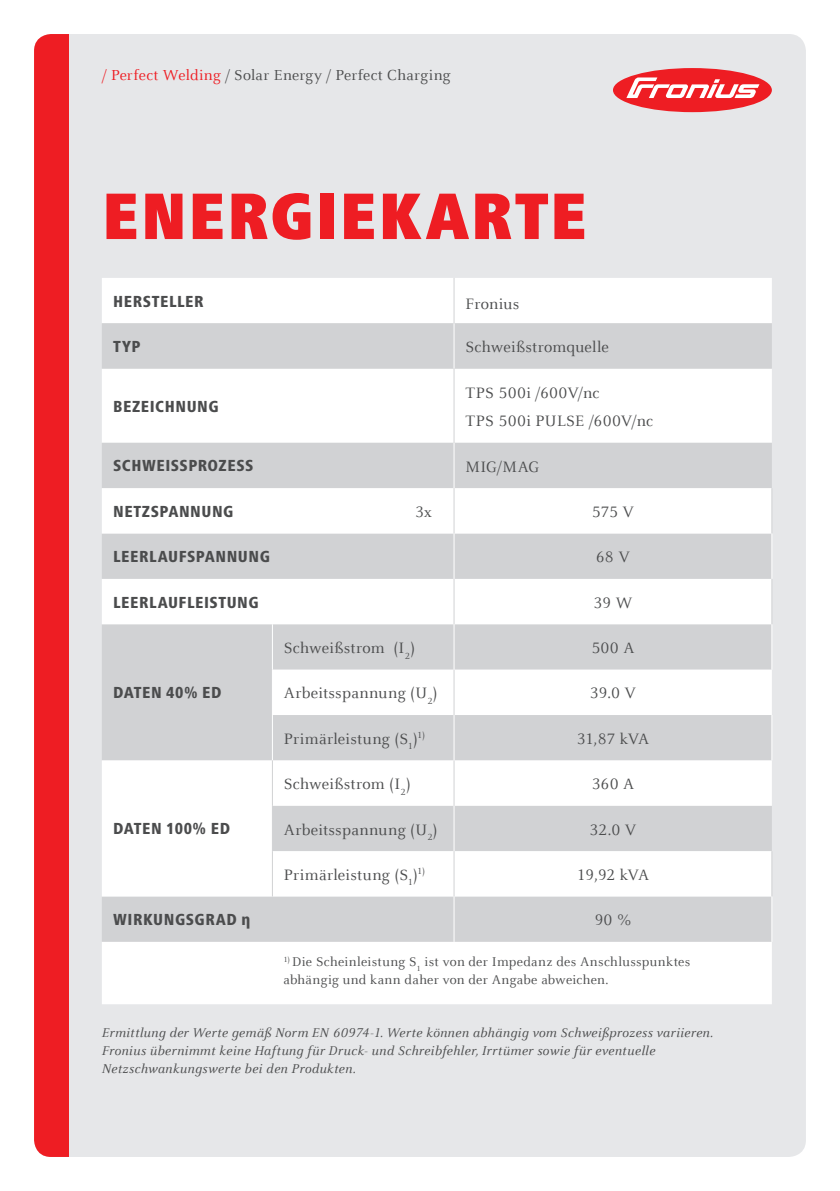
<style>
.page{position:relative;width:840px;height:1191px;background:#fff}
.page>*{position:absolute;margin:0;border:0;box-sizing:border-box;transform-origin:0 0}
.t1{font:900 condensed 68px "Frutiger Next LTW1 G";letter-spacing:.025em;color:#ee1d23}
.t2{font:16.6px/28px "Celeste Offc Pro";letter-spacing:.01em;color:#4b4c4d}
.t3{font:800 condensed 16.6px "Frutiger Next LTW1 G";letter-spacing:.03em;color:#4b4c4d}
.t4{font:16px "Celeste Offc Pro";letter-spacing:.015em;color:#4b4c4d}
.t5{font:italic 14px/18px "Celeste Offc Pro";letter-spacing:.025em;color:#4b4c4d}
.t6{font:14px/18px "Celeste Offc Pro";letter-spacing:.02em;color:#4b4c4d}
.s1{color:#ee1d23}
</style>
<div class="page">
<div style="left:34px;top:34px;width:771px;height:1123px;background:#e6e7e9;border-radius:17px"></div>
<div style="left:34px;top:34px;width:34px;height:1123px;background:#ee1d23"></div>
<div style="left:612px;top:68px;width:159px;height:44px;background:#ee1d23;border-radius:50%"></div>
<svg style="left:626px;top:77px;width:133px;height:21px"></svg>
<div style="left:102px;top:278px;width:669px;height:45px;background:#fff"></div>
<svg style="left:102px;top:323px;width:669px;height:165px;background:#e5e6e7"></svg>
<svg style="left:102px;top:488px;width:669px;height:516px;background:#eaebec"></svg>
<hr style="left:453px;top:323px;width:1px;height:46px;background:#fff">
<hr style="left:453px;top:443px;width:1px;height:45px;background:#fff">
<hr style="left:453px;top:805px;width:1px;height:46px;background:#fff">
<hr style="left:272px;top:624px;width:1px;height:45px;background:#fff">
<hr style="left:272px;top:669px;width:1px;height:46px;background:#fff">
<hr style="left:272px;top:715px;width:1px;height:45px;background:#fff">
<hr style="left:453px;top:278px;width:1px;height:45px;background:#d1d2d4">
<hr style="left:453px;top:369px;width:1px;height:74px;background:#d1d2d4">
<hr style="left:453px;top:488px;width:1px;height:45px;background:#d1d2d4">
<hr style="left:453px;top:760px;width:1px;height:45px;background:#d1d2d4">
<hr style="left:453px;top:669px;width:1px;height:46px;background:#d1d2d4">
<hr style="left:272px;top:760px;width:1px;height:45px;background:#d1d2d4">
<hr style="left:272px;top:805px;width:1px;height:46px;background:#d1d2d4">
<hr style="left:272px;top:851px;width:1px;height:45px;background:#d1d2d4">
<hr style="left:771px;top:488px;width:1px;height:45px;background:#d1d2d4">
<hr style="left:453px;top:533px;width:1px;height:46px;background:#fff">
<hr style="left:771px;top:533px;width:1px;height:46px;background:#fff">
<hr style="left:453px;top:579px;width:1px;height:45px;background:#d1d2d4">
<hr style="left:771px;top:579px;width:1px;height:45px;background:#d1d2d4">
<hr style="left:453px;top:624px;width:1px;height:45px;background:#fff">
<hr style="left:771px;top:624px;width:1px;height:45px;background:#fff">
<hr style="left:453px;top:715px;width:1px;height:45px;background:#fff">
<hr style="left:771px;top:715px;width:1px;height:45px;background:#fff">
<hr style="left:453px;top:851px;width:1px;height:45px;background:#d1d2d4">
<hr style="left:771px;top:851px;width:1px;height:45px;background:#d1d2d4">
<hr style="left:453px;top:896px;width:1px;height:46px;background:#fff">
<hr style="left:771px;top:896px;width:1px;height:46px;background:#fff">
<p class="t4" style="left:102px;top:65px;width:350px"><span class="s1">/ Perfect Welding</span> / Solar Energy / Perfect Charging</p>
<h1 class="t1" style="left:102px;top:177px;width:479px">ENERGIEKARTE</h1>
<p class="t3" style="left:113px;top:291px;width:92px">HERSTELLER</p>
<p class="t2" style="left:465px;top:289px;width:55px">Fronius</p>
<p class="t3" style="left:113px;top:337px;width:29px">TYP</p>
<p class="t2" style="left:465px;top:332px;width:145px">Schweißstromquelle</p>
<p class="t3" style="left:113px;top:397px;width:107px">BEZEICHNUNG</p>
<p class="t2" style="left:465px;top:378px;width:189px">TPS 500i /600V/nc<br>TPS 500i PULSE /600V/nc</p>
<p class="t3" style="left:113px;top:456px;width:142px">SCHWEISSPROZESS</p>
<p class="t2" style="left:465px;top:452px;width:75px">MIG/MAG</p>
<p class="t3" style="left:113px;top:502px;width:122px">NETZSPANNUNG</p>
<p class="t2" style="left:415px;top:497px;width:18px">3x</p>
<p class="t2" style="left:591px;top:497px;width:44px">575 V</p>
<p class="t3" style="left:113px;top:547px;width:158px">LEERLAUFSPANNUNG</p>
<p class="t2" style="left:595px;top:543px;width:35px">68 V</p>
<p class="t3" style="left:113px;top:592px;width:147px">LEERLAUFLEISTUNG</p>
<p class="t2" style="left:593px;top:588px;width:40px">39 W</p>
<p class="t3" style="left:113px;top:683px;width:110px">DATEN 40% ED</p>
<p class="t3" style="left:113px;top:819px;width:118px">DATEN 100% ED</p>
<p class="t2" style="left:283px;top:633px;width:133px">Schweißstrom (I<sub>2</sub>)</p>
<p class="t2" style="left:591px;top:633px;width:45px">500 A</p>
<p class="t2" style="left:283px;top:679px;width:155px">Arbeitsspannung (U<sub>2</sub>)</p>
<p class="t2" style="left:589px;top:679px;width:48px">39.0 V</p>
<p class="t2" style="left:283px;top:724px;width:143px">Primärleistung (S<sub>1</sub>)<sup>1)</sup></p>
<p class="t2" style="left:576px;top:724px;width:74px">31,87 kVA</p>
<p class="t2" style="left:283px;top:769px;width:128px">Schweißstrom (I<sub>2</sub>)</p>
<p class="t2" style="left:591px;top:769px;width:44px">360 A</p>
<p class="t2" style="left:283px;top:815px;width:155px">Arbeitsspannung (U<sub>2</sub>)</p>
<p class="t2" style="left:589px;top:815px;width:48px">32.0 V</p>
<p class="t2" style="left:283px;top:860px;width:143px">Primärleistung (S<sub>1</sub>)<sup>1)</sup></p>
<p class="t2" style="left:576px;top:860px;width:74px">19,92 kVA</p>
<p class="t3" style="left:113px;top:910px;width:138px">WIRKUNGSGRAD Η</p>
<p class="t2" style="left:594px;top:906px;width:39px">90 %</p>
<p class="t6" style="left:283px;top:952px;width:408px"><sup>1)</sup> Die Scheinleistung S<sub>1</sub> ist von der Impedanz des Anschlusspunktes abhängig und kann daher von der Angabe abweichen.</p>
<p class="t5" style="left:102px;top:1023px;width:612px">Ermittlung der Werte gemäß Norm EN 60974-1. Werte können abhängig vom Schweißprozess variieren.<br>Fronius übernimmt keine Haftung für Druck- und Schreibfehler, Irrtümer sowie für eventuelle<br>Netzschwankungswerte bei den Produkten.</p>
</div>
